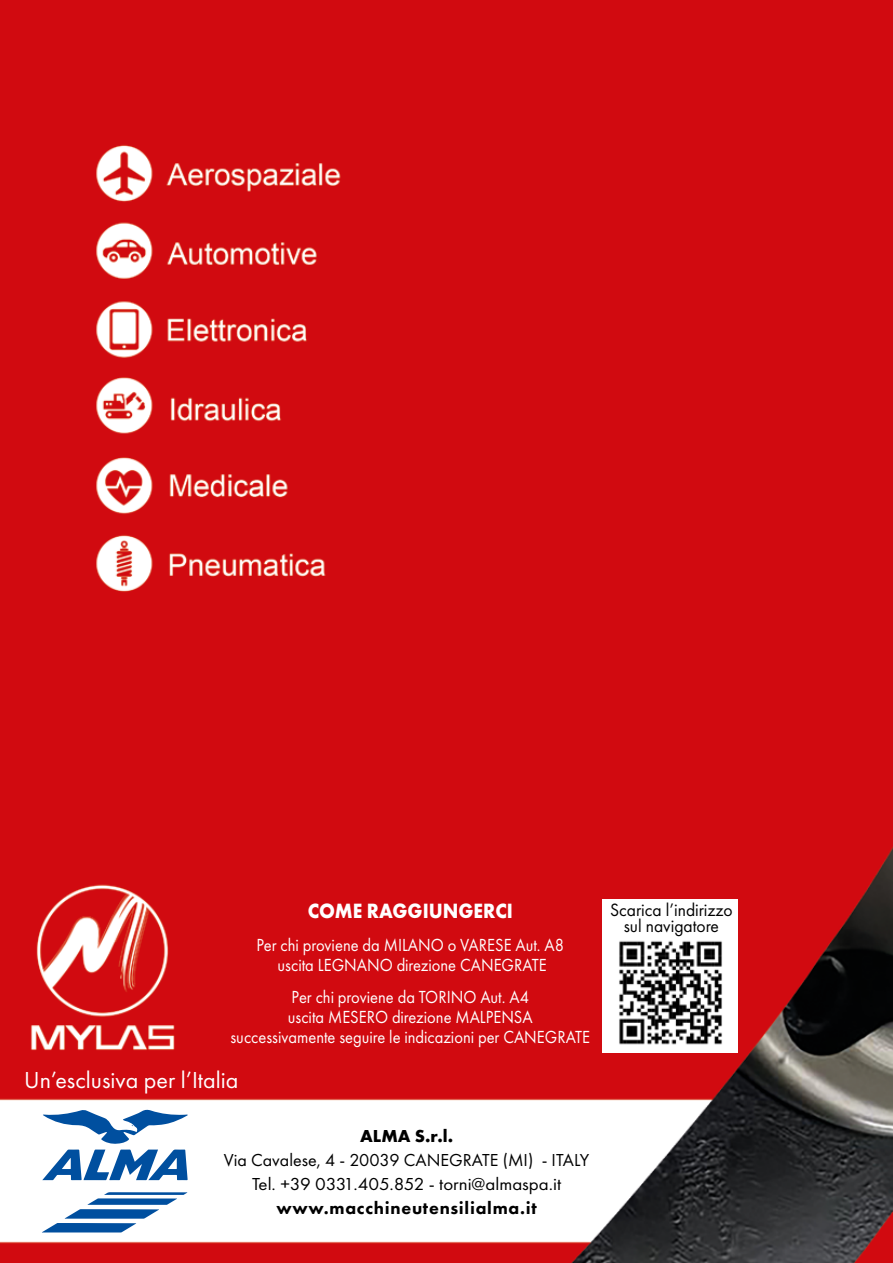
<style>
.page{position:relative;width:893px;height:1263px;background:#fff}
.page>*{position:absolute;margin:0;border:0;box-sizing:border-box;transform-origin:0 0}
.t1{font:24px "Futura PT";color:#fff}
.t2{font:700 21.45px "Futura PT";color:#fff;scale:.91 1}
.t3{font:18.45px/15.3px "Futura PT";color:#000;text-align:center;scale:.95 1}
.t4{font:18.15px/19.8px "Futura PT";color:#fff;text-align:center;scale:.91 1}
.t5{font:18px/24px "Futura PT";color:#000;text-align:center}
.t6{font:800 18px "Futura PT";letter-spacing:.04em;color:#000}
.t7{font:700 18px "Futura PT";color:#000}
</style>
<div class="page">
<img style="left:0;top:0;width:893px;height:1263px">
<div style="left:603px;top:899px;width:135px;height:153px;background:#fff"></div>
<img style="left:619px;top:941px;width:104px;height:104px">
<svg style="left:42px;top:1192px;width:145px;height:40px"></svg>
<svg style="left:42px;top:1109px;width:146px;height:71px"></svg>
<p class="t2" style="left:308px;top:897px;width:227px">COME RAGGIUNGERCI</p>
<p class="t4" style="left:256px;top:935px;width:340px">Per chi proviene da MILANO o VARESE Aut. A8 uscita LEGNANO direzione CANEGRATE</p>
<p class="t4" style="left:230px;top:987px;width:397px">Per chi proviene da TORINO Aut. A4<br>uscita MESERO direzione MALPENSA<br>successivamente seguire le indicazioni per CANEGRATE</p>
<h1 class="t1" style="left:24px;top:1065px;width:216px">Un’esclusiva per l’Italia</h1>
<p class="t7" style="left:360px;top:1125px;width:94px">ALMA S.r.l.</p>
<p class="t5" style="left:224px;top:1148px;width:367px">Via Cavalese, 4 - 20039 CANEGRATE (MI) - ITALY<br>Tel. +39 0331.405.852 - torni@almaspa.it</p>
<p class="t6" style="left:276px;top:1197px;width:262px">www.macchineutensilialma.it</p>
<p class="t3" style="left:610px;top:902px;width:131px">Scarica l’indirizzo sul navigatore</p>
</div>
